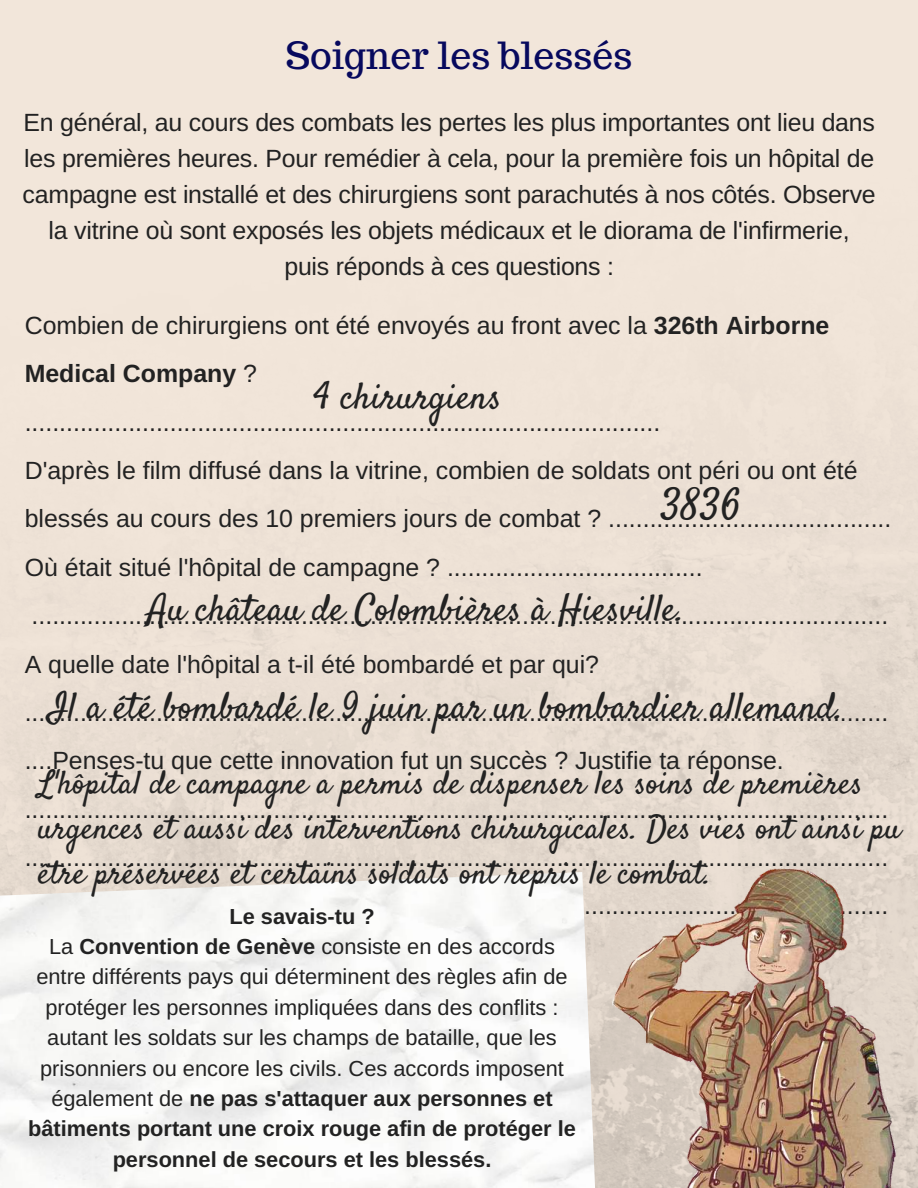
<style>
.page{position:relative;width:918px;height:1188px;background:#fff}
.page>*{position:absolute;margin:0;border:0;box-sizing:border-box;transform-origin:0 0}
.t1{font:43.65px "Satisfy";color:#222}
.t2{font:37.35px "Satisfy";color:#222}
.t3{font:37.35px "Trocchi";color:#07095e}
.t4{font:32.7px/45px "Satisfy";color:#222}
.t5{font:24.9px/48.3px "Arimo";letter-spacing:-.01em;color:#222;text-align:center}
.t6{font:21.75px/30.3px "Arimo";color:#222;text-align:center}
.s1{font-weight:700}
</style>
<div class="page">
<img style="left:561px;top:794px;width:357px;height:394px">
<img style="left:0;top:872px;width:595px;height:316px">
<h2 class="t3" style="left:286px;top:31px;width:348px">Soigner les blessés</h2>
<p class="t5" style="left:23px;top:104px;width:855px;line-height:36px">En général, au cours des combats les pertes les plus importantes ont lieu dans les premières heures. Pour remédier à cela, pour la première fois un hôpital de campagne est installé et des chirurgiens sont parachutés à nos côtés. Observe la vitrine où sont exposés les objets médicaux et le diorama de l'infirmerie,<br>puis réponds à ces questions :</p>
<p class="t5" style="left:25px;top:301px;width:868px;text-align:left">Combien de chirurgiens ont été envoyés au front avec la <span class="s1">326th Airborne Medical Company</span> ? ............................................................................................<br>D'après le film diffusé dans la vitrine, combien de soldats ont péri ou ont été blessés au cours des 10 premiers jours de combat ? .........................................<br>Où était situé l'hôpital de campagne ? ..................................... ............................................................................................................................<br>A quelle date l'hôpital a t-il été bombardé et par qui? ............................................................................................................................. ....Penses-tu que cette innovation fut un succès ? Justifie ta réponse. ............................................................................................................................. .............................................................................................................................</p>
<h2 class="t2" style="left:314px;top:373px;width:189px">4 chirurgiens</h2>
<h1 class="t1" style="left:661px;top:478px;width:82px">3836</h1>
<h2 class="t2" style="left:147px;top:585px;width:539px">Au château de Colombières à Hiesville.</h2>
<h2 class="t2" style="left:48px;top:683px;width:796px">Il a été bombardé le 9 juin par un bombardier allemand.</h2>
<h3 class="t4" style="left:38px;top:763px;width:864px">L'hôpital de campagne a permis de dispenser les soins de premières urgences et aussi des interventions chirurgicales. Des vies ont ainsi pu être préservées et certains soldats ont repris le combat.</h3>
<p class="t6" style="left:28px;top:901px;width:549px"><span class="s1">Le savais-tu ?<br></span>La <span class="s1">Convention de Genève</span> consiste en des accords entre différents pays qui déterminent des règles afin de protéger les personnes impliquées dans des conflits : autant les soldats sur les champs de bataille, que les prisonniers ou encore les civils. Ces accords imposent également de <span class="s1">ne pas s'attaquer aux personnes et bâtiments portant une croix rouge afin de protéger le personnel de secours et les blessés.</span></p>
</div>
